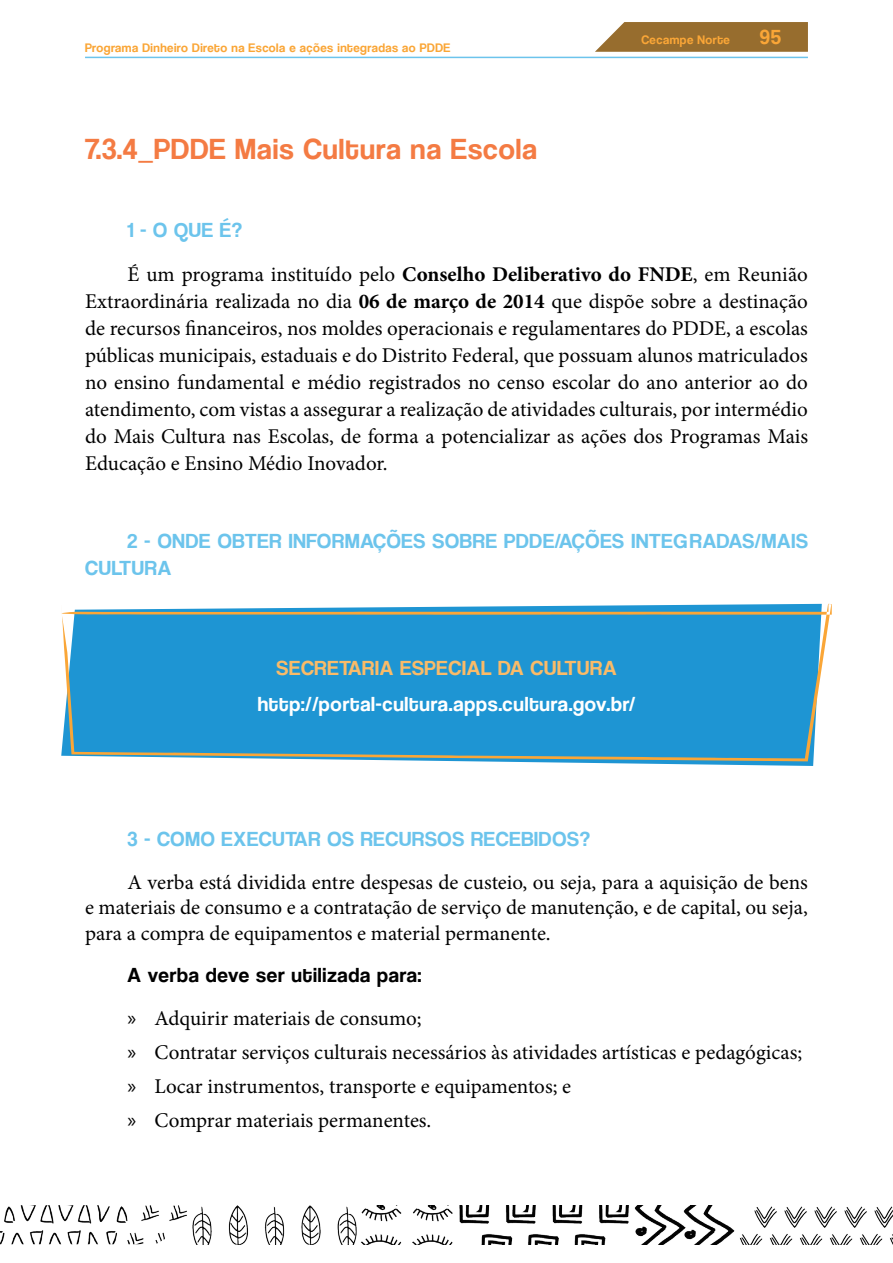
<style>
.page{position:relative;width:893px;height:1263px;background:#fff}
.page>*{position:absolute;margin:0;border:0;box-sizing:border-box;transform-origin:0 0}
.t1{font:30px "Coolvetica Rg";letter-spacing:.04em;color:#f47b43}
.t2{font:21px/27px "Minion Pro";color:#000;text-align:justify}
.t3{font:21px "Coolvetica Rg";letter-spacing:.04em;color:#6cc4ec}
.t4{font:21px "Coolvetica Rg";letter-spacing:.04em;color:#fff}
.t5{font:21px "Coolvetica Rg";color:#fabb68}
.t6{font:21px "Coolvetica Rg";letter-spacing:.04em;color:#000}
.t7{font:21px "Coolvetica Rg";color:#faa637}
.t8{font:12.75px "Coolvetica Rg";letter-spacing:.04em;color:#faa637}
.s1{font-weight:700}
.s2{font-family:"Myriad Pro"}
</style>
<div class="page">
<img style="left:192px;top:1205px;width:701px;height:39px">
<img style="left:0;top:1205px;width:187px;height:39px">
<svg style="left:595px;top:22px;width:213px;height:30px"></svg>
<hr style="left:85px;top:57px;width:723px;height:1px;background:#6cc4ec">
<svg style="left:450px;top:761px;width:364px;height:5px"></svg>
<svg style="left:61px;top:604px;width:771px;height:157px;fill:#1e95d3"></svg>
<p class="t8" style="left:85px;top:40px;width:351px">Programa Dinheiro Direto na Escola e ações integradas ao Pdde</p>
<h1 class="t1" style="left:85px;top:131px;width:453px">7.3.4_PDDE Mais Cultura na Escola</h1>
<p class="t8" style="left:641px;top:33px;width:90px">Cecampe Norte</p>
<p class="t7" style="left:760px;top:25px;width:23px">95</p>
<p class="t3" style="left:128px;top:218px;width:61px">1 - O que</p>
<p class="t3" style="left:220px;top:218px;width:24px">é?</p>
<p class="t2" style="left:85px;top:261px;width:724px;text-indent:43px">É um programa instituído pelo <span class="s1">Conselho Deliberativo do FNDE</span>, em Reunião Extraordinária realizada no dia <span class="s1">06 de março de 2014</span> que dispõe sobre a destinação de recursos financeiros, nos moldes operacionais e regulamentares do PDDE, a escolas públicas municipais, estaduais e do Distrito Federal, que possuam alunos matriculados no ensino fundamental e médio registrados no censo escolar do ano anterior ao do atendimento, com vistas a assegurar a realização de atividades culturais, por intermédio do Mais Cultura nas Escolas, de forma a potencializar as ações dos Programas Mais Educação e Ensino Médio Inovador.</p>
<p class="t3" style="left:128px;top:529px;width:59px">2 - Onde</p>
<p class="t3" style="left:218px;top:529px;width:14px">obter</p>
<p class="t3" style="left:289px;top:529px;width:14px">informações</p>
<p class="t3" style="left:433px;top:529px;width:14px">sobre</p>
<p class="t3" style="left:504px;top:529px;width:82px">PDDE/Ações</p>
<p class="t3" style="left:631px;top:529px;width:158px">INTEGRADAS/Mais</p>
<p class="t3" style="left:85px;top:556px;width:27px">Cultura</p>
<p class="t5" style="left:277px;top:656px;width:26px">Secretaria</p>
<p class="t5" style="left:400px;top:656px;width:25px">Especial</p>
<p class="t5" style="left:498px;top:656px;width:59px">da Cultura</p>
<p class="t4" style="left:258px;top:691px;width:379px">http://portal-cultura.apps.cultura.gov.br/</p>
<p class="t3" style="left:128px;top:827px;width:59px">3 - Como</p>
<p class="t3" style="left:222px;top:827px;width:14px">executar</p>
<p class="t3" style="left:327px;top:827px;width:48px">os recursos</p>
<p class="t3" style="left:471px;top:827px;width:13px">recebidos</p>
<p class="t3" style="left:580px;top:827px;width:12px">?</p>
<p class="t2" style="left:85px;top:869px;width:724px;line-height:25.5px;text-indent:43px">A verba está dividida entre despesas de custeio, ou seja, para a aquisição de bens e materiais de consumo e a contratação de serviço de manutenção, e de capital, ou seja, para a compra de equipamentos e material permanente.</p>
<p class="t6" style="left:128px;top:963px;width:295px">A verba deve ser utilizada para:</p>
<p class="t2" style="left:128px;top:1001px;width:676px;line-height:34px;text-align:left"><span class="s2">»</span> Adquirir materiais de consumo;<br><span class="s2">»</span> Contratar serviços culturais necessários às atividades artísticas e pedagógicas; <span class="s2">»</span> Locar instrumentos, transporte e equipamentos; e<br><span class="s2">»</span> Comprar materiais permanentes.</p>
</div>
